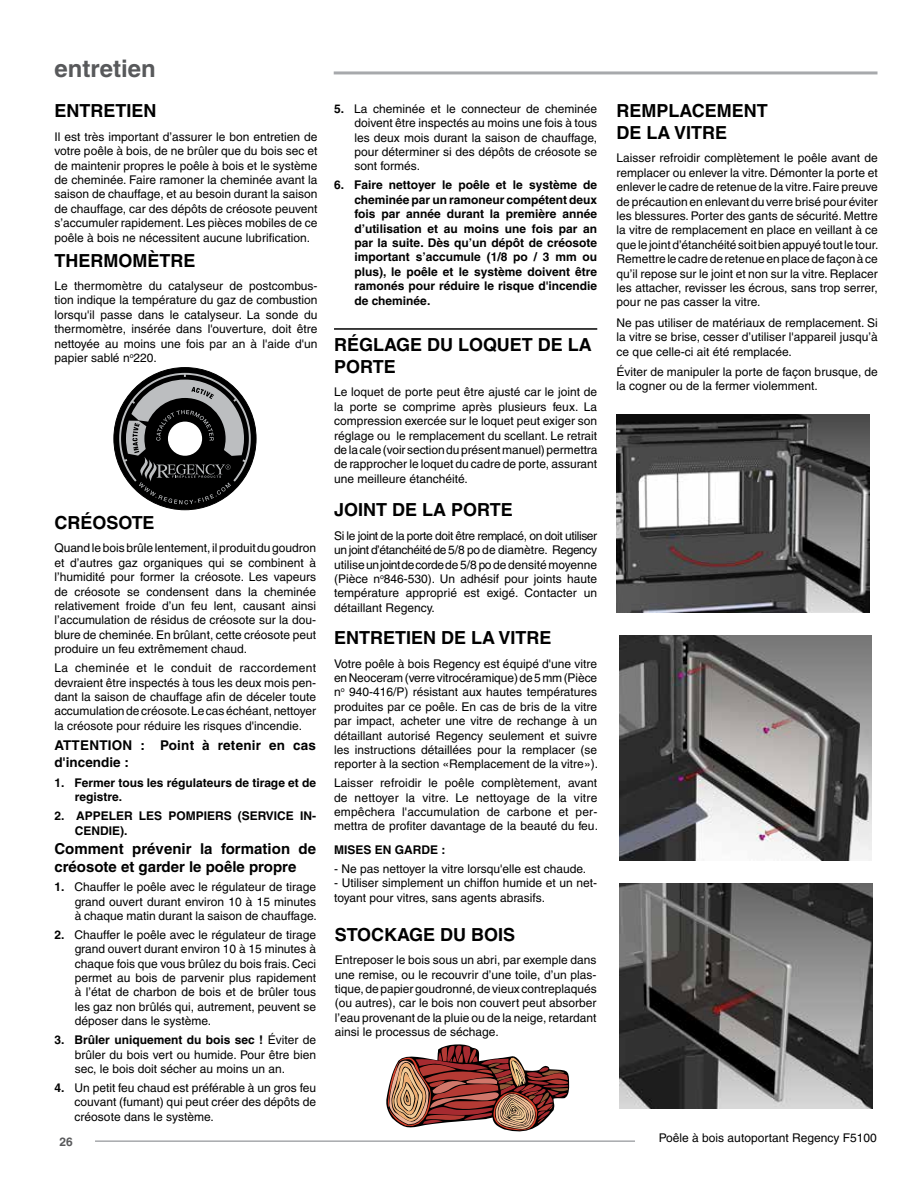
<style>
.page{position:relative;width:918px;height:1188px;background:#fff}
.page>*{position:absolute;margin:0;border:0;box-sizing:border-box;transform-origin:0 0}
.t1{font:700 24px "Helvetica";color:#58595b}
.t2{font:700 18px/21.6px "Helvetica";color:#000}
.t3{font:700 15px/18px "Helvetica";color:#000}
.t4{font:700 13.5px/16.2px "Helvetica";letter-spacing:.02em;color:#000}
.t5{font:12px/14.4px "Helvetica";color:#000;text-align:justify}
.t6{font:700 12px/14.4px "Helvetica";color:#000}
.t7{font:700 12px "Helvetica";color:#58595b}
.s1{font-weight:700}
</style>
<div class="page">
<hr style="left:95px;top:1140px;width:540px;height:2px;background:#a7a9ac">
<hr style="left:334px;top:71px;width:543px;height:3px;background:#a7a9ac">
<svg style="left:113px;top:367px;width:144px;height:143px"></svg>
<hr style="left:334px;top:328px;width:263px;height:2px;background:#000">
<svg style="left:386px;top:1044px;width:183px;height:87px"></svg>
<img style="left:620px;top:636px;width:252px;height:225px">
<img style="left:620px;top:884px;width:253px;height:225px">
<img style="left:617px;top:415px;width:253px;height:197px">
<h1 class="t1" style="left:54px;top:54px;width:103px">entretien</h1>
<h2 class="t2" style="left:55px;top:100px;width:104px">ENTRETIEN</h2>
<p class="t5" style="left:55px;top:129px;width:264px">Il est très important d’assurer le bon entretien de votre poêle à bois, de ne brûler que du bois sec et de maintenir propres le poêle à bois et le système de cheminée. Faire ramoner la cheminée avant la saison de chauffage, et au besoin durant la saison de chauffage, car des dépôts de créosote peuvent s’accumuler rapidement. Les pièces mobiles de ce poêle à bois ne nécessitent aucune lubrification.</p>
<h2 class="t2" style="left:55px;top:249px;width:142px">THERMOMÈTRE</h2>
<p class="t5" style="left:55px;top:279px;width:264px">Le thermomètre du catalyseur de postcombus&shy;tion indique la température du gaz de combustion lorsqu'il passe dans le catalyseur. La sonde du thermomètre, insérée dans l'ouverture, doit être nettoyée au moins une fois par an à l'aide d'un papier sablé n<sup>o</sup>220.</p>
<h2 class="t2" style="left:54px;top:512px;width:102px">CRÉOSOTE</h2>
<p class="t5" style="left:54px;top:541px;width:263px">Quand le bois brûle lentement, il produit du goudron et d’autres gaz organiques qui se combinent à l’humidité pour former la créosote. Les vapeurs de créosote se condensent dans la cheminée relativement froide d’un feu lent, causant ainsi l’accumulation de résidus de créosote sur la dou&shy;blure de cheminée. En brûlant, cette créosote peut produire un feu extrêmement chaud.</p>
<p class="t5" style="left:54px;top:661px;width:263px">La cheminée et le conduit de raccordement devraient être inspectés à tous les deux mois pen&shy;dant la saison de chauffage afin de déceler toute accumulation de créosote. Le cas échéant, nettoyer la créosote pour réduire les risques d'incendie.</p>
<p class="t4" style="left:54px;top:737px;width:263px">ATTENTION : Point à retenir en cas d'incendie :</p>
<p class="t6" style="left:75px;top:775px;width:243px;text-indent:-20px">1. Fermer tous les régulateurs de tirage et de registre.</p>
<p class="t6" style="left:75px;top:809px;width:243px;text-indent:-20px">2. APPELER LES POMPIERS (SERVICE IN-<br>CENDIE).</p>
<p class="t3" style="left:54px;top:840px;width:263px">Comment prévenir la formation de créosote et garder le poêle propre</p>
<p class="t5" style="left:75px;top:880px;width:244px;text-indent:-20px"><span class="s1">1.</span> Chauffer le poêle avec le régulateur de tirage grand ouvert durant environ 10 à 15 minutes à chaque matin durant la saison de chauffage.</p>
<p class="t5" style="left:75px;top:927px;width:243px;text-indent:-20px"><span class="s1">2.</span> Chauffer le poêle avec le régulateur de tirage grand ouvert durant environ 10 à 15 minutes à chaque fois que vous brûlez du bois frais. Ceci permet au bois de parvenir plus rapidement à l’état de charbon de bois et de brûler tous les gaz non brûlés qui, autrement, peuvent se déposer dans le système.</p>
<p class="t5" style="left:75px;top:1033px;width:243px;text-indent:-20px"><span class="s1">3. Brûler uniquement du bois sec !</span> Éviter de brûler du bois vert ou humide. Pour être bien sec, le bois doit sécher au moins un an.</p>
<p class="t5" style="left:75px;top:1080px;width:243px;text-indent:-20px"><span class="s1">4.</span> Un petit feu chaud est préférable à un gros feu couvant (fumant) qui peut créer des dépôts de créosote dans le système.</p>
<p class="t5" style="left:354px;top:101px;width:244px;text-indent:-20px"><span class="s1">5.</span> La cheminée et le connecteur de cheminée doivent être inspectés au moins une fois à tous les deux mois durant la saison de chauffage, pour déterminer si des dépôts de créosote se sont formés.</p>
<p class="t6" style="left:354px;top:178px;width:244px;text-align:justify;text-indent:-20px">6. Faire nettoyer le poêle et le système de cheminée par un ramoneur compétent deux fois par année durant la première année d’utilisation et au moins une fois par an par la suite. Dès qu’un dépôt de créosote important s’accumule (1/8 po / 3 mm ou plus), le poêle et le système doivent être ramonés pour réduire le risque d'incendie de cheminée.</p>
<h2 class="t2" style="left:334px;top:334px;width:259px">RÉGLAGE DU LOQUET DE LA<br>PORTE</h2>
<p class="t5" style="left:334px;top:385px;width:265px">Le loquet de porte peut être ajusté car le joint de la porte se comprime après plusieurs feux. La compression exercée sur le loquet peut exiger son réglage ou le remplacement du scellant. Le retrait de la cale (voir section du présent manuel) permettra de rapprocher le loquet du cadre de porte, assurant une meilleure étanchéité.</p>
<h2 class="t2" style="left:334px;top:499px;width:180px">JOINT DE LA PORTE</h2>
<p class="t5" style="left:334px;top:528px;width:265px">Si le joint de la porte doit être remplacé, on doit utiliser un joint d’étanchéité de 5/8 po de diamètre. Regency utilise un joint de corde de 5/8 po de densité moyenne (Pièce n<sup>o</sup>846-530). Un adhésif pour joints haute température approprié est exigé. Contacter un détaillant Regency.</p>
<h2 class="t2" style="left:334px;top:627px;width:219px">ENTRETIEN DE LA VITRE</h2>
<p class="t5" style="left:334px;top:656px;width:265px">Votre poêle à bois Regency est équipé d'une vitre en Neoceram (verre vitrocéramique) de 5 mm (Pièce n<sup>o</sup> 940-416/P) résistant aux hautes températures produites par ce poêle. En cas de bris de la vitre par impact, acheter une vitre de rechange à un détaillant autorisé Regency seulement et suivre les instructions détaillées pour la remplacer (se reporter à la section «Remplacement de la vitre»).</p>
<p class="t5" style="left:334px;top:776px;width:265px">Laisser refroidir le poêle complètement, avant de nettoyer la vitre. Le nettoyage de la vitre empêchera l'accumulation de carbone et per&shy;mettra de profiter davantage de la beauté du feu.</p>
<p class="t6" style="left:334px;top:842px;width:113px">MISES EN GARDE :</p>
<p class="t5" style="left:334px;top:861px;width:254px">- Ne pas nettoyer la vitre lorsqu'elle est chaude.</p>
<p class="t5" style="left:334px;top:876px;width:265px">- Utiliser simplement un chiffon humide et un net&shy;toyant pour vitres, sans agents abrasifs.</p>
<h2 class="t2" style="left:335px;top:923px;width:182px">STOCKAGE DU BOIS</h2>
<p class="t5" style="left:335px;top:953px;width:263px">Entreposer le bois sous un abri, par exemple dans une remise, ou le recouvrir d’une toile, d’un plas&shy;tique, de papier goudronné, de vieux contreplaqués (ou autres), car le bois non couvert peut absorber l’eau provenant de la pluie ou de la neige, retardant ainsi le processus de séchage.</p>
<h2 class="t2" style="left:617px;top:100px;width:153px">REMPLACEMENT<br>DE LA VITRE</h2>
<p class="t5" style="left:617px;top:151px;width:263px">Laisser refroidir complètement le poêle avant de remplacer ou enlever la vitre. Démonter la porte et enlever le cadre de retenue de la vitre. Faire preuve de précaution en enlevant du verre brisé pour éviter les blessures. Porter des gants de sécurité. Mettre la vitre de remplacement en place en veillant à ce que le joint d’étanchéité soit bien appuyé tout le tour.<br>Remettre le cadre de retenue en place de façon à ce qu’il repose sur le joint et non sur la vitre. Replacer les attacher, revisser les écrous, sans trop serrer, pour ne pas casser la vitre.</p>
<p class="t5" style="left:617px;top:315px;width:263px">Ne pas utiliser de matériaux de remplacement. Si la vitre se brise, cesser d’utiliser l'appareil jusqu’à ce que celle-ci ait été remplacée.</p>
<p class="t5" style="left:617px;top:365px;width:263px">Éviter de manipuler la porte de façon brusque, de la cogner ou de la fermer violemment.</p>
<p class="t7" style="left:60px;top:1134px;width:15px">26</p>
<p class="t5" style="left:659px;top:1131px;width:220px">Poêle à bois autoportant Regency F5100</p>
</div>
